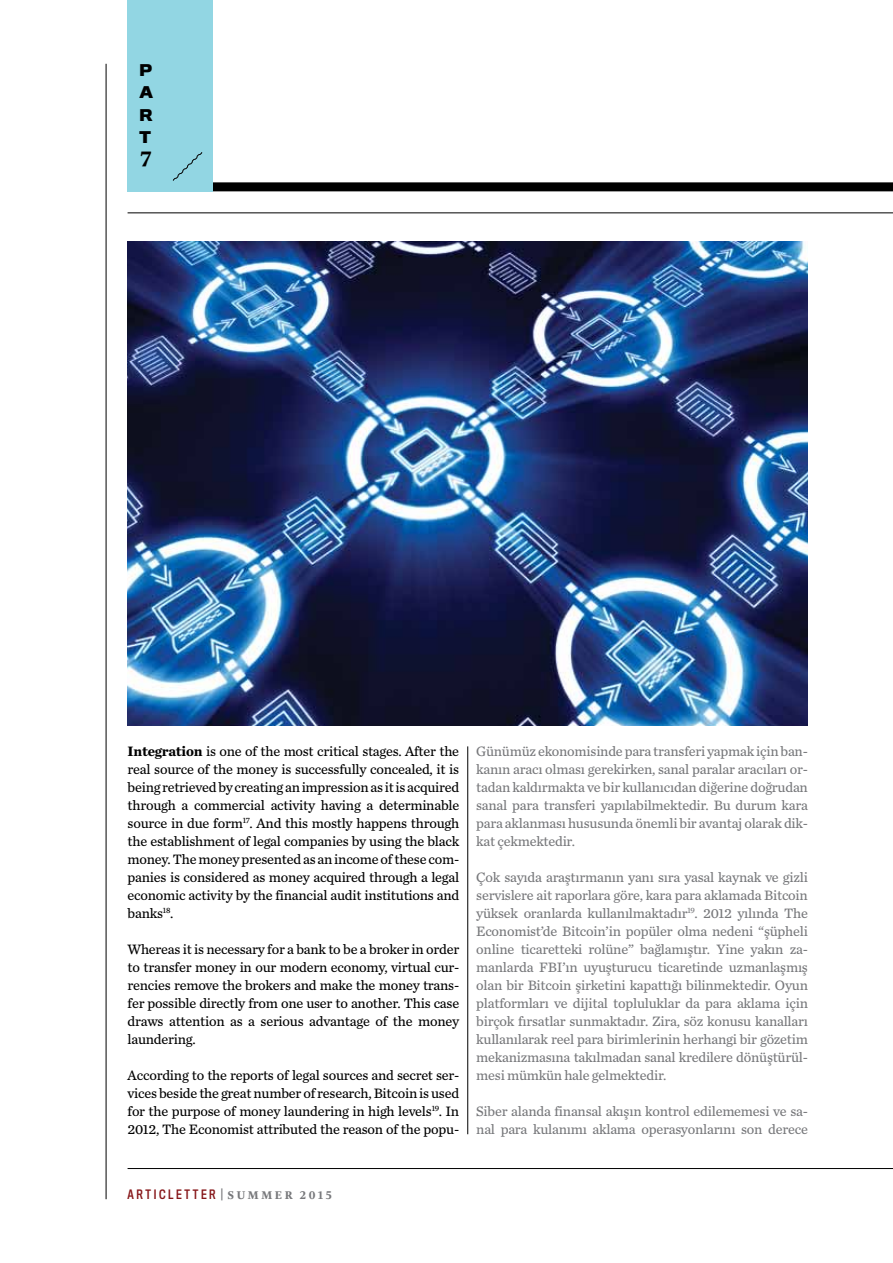
<style>
.page{position:relative;width:893px;height:1263px;background:#fff}
.page>*{position:absolute;margin:0;border:0;box-sizing:border-box;transform-origin:0 0}
.t1{font:900 22.5px "Whitman Display";color:#000}
.t2{font:700 15px/22.5px "Titling Gothic FB Normal";color:#000;text-align:justify}
.t3{font:14.25px/18px "Chronicle Text G3";letter-spacing:-.015em;color:#77787b;text-align:justify}
.t4{font:14.25px/18px "Chronicle Text G3";letter-spacing:-.015em;color:#000;text-align:justify}
.t5{font:12px "Titling Gothic FB Cond Standard";letter-spacing:.215em;color:#87171a}
.s1{font-weight:700}
.s2{color:#77787b}
.s3{font-family:"Whitman Display";font-weight:900;color:#77787b}
</style>
<div class="page">
<div style="left:186px;top:182px;width:707px;height:9px;background:#000"></div>
<hr style="left:106px;top:64px;width:1px;height:1135px;background:#000">
<hr style="left:128px;top:213px;width:765px;height:1px;background:#000">
<div style="left:128px;top:0;width:85px;height:191px;background:#92d6e3"></div>
<hr style="left:128px;top:1168px;width:765px;height:1px;background:#000">
<svg style="left:173px;top:152px;width:29px;height:29px"></svg>
<hr style="left:467px;top:746px;width:1px;height:388px;background:#000">
<img style="left:128px;top:242px;width:680px;height:483px">
<p class="t2" style="left:139px;top:58px;width:15px">P A R T</p>
<h1 class="t1" style="left:141px;top:145px;width:12px">7</h1>
<p class="t4" style="left:128px;top:741px;width:333px"><span class="s1">Integration</span> is one of the most critical stages. After the real source of the money is successfully concealed, it is being retrieved by creating an impression as it is acquired through a commercial activity having a determinable source in due form<sup>17</sup>. And this mostly happens through the establishment of legal companies by using the black money. The money presented as an income of these com&shy;panies is considered as money acquired through a legal economic activity by the financial audit institutions and banks<sup>18</sup>.</p>
<p class="t4" style="left:128px;top:939px;width:333px">Whereas it is necessary for a bank to be a broker in order to transfer money in our modern economy, virtual cur&shy;rencies remove the brokers and make the money trans&shy;fer possible directly from one user to another. This case draws attention as a serious advantage of the money laundering.</p>
<p class="t4" style="left:128px;top:1065px;width:333px">According to the reports of legal sources and secret ser&shy;vices beside the great number of research, Bitcoin is used for the purpose of money laundering in high levels<sup>19</sup>. In 2012, The Economist attributed the reason of the popu-</p>
<p class="t3" style="left:476px;top:741px;width:333px">Günümüz ekonomisinde para transferi yapmak için ban&shy;kanın aracı olması gerekirken, sanal paralar aracıları or&shy;tadan kaldırmakta ve bir kullanıcıdan diğerine doğrudan sanal para transferi yapılabilmektedir. Bu durum kara para aklanması hususunda önemli bir avantaj olarak dik&shy;kat çekmektedir.</p>
<p class="t3" style="left:476px;top:867px;width:333px">Çok sayıda araştırmanın yanı sıra yasal kaynak ve gizli servislere ait raporlara göre, kara para aklamada Bitcoin yüksek oranlarda kullanılmaktadır<sup>19</sup>. 2012 yılında The Economist’de Bitcoin’in popüler olma nedeni “şüpheli online ticaretteki rolüne” bağlamıştır. Yine yakın za&shy;manlarda FBI’ın uyuşturucu ticaretinde uzmanlaşmış olan bir Bitcoin şirketini kapattığı bilinmektedir. Oyun platformları ve dijital topluluklar da para aklama için birçok fırsatlar sunmaktadır. Zira, söz konusu kanalları kullanılarak reel para birimlerinin herhangi bir gözetim mekanizmasına takılmadan sanal kredilere dönüştürül&shy;mesi mümkün hale gelmektedir.</p>
<p class="t3" style="left:476px;top:1101px;width:333px">Siber alanda finansal akışın kontrol edilememesi ve sa&shy;nal para kulanımı aklama operasyonlarını son derece</p>
<p class="t5" style="left:128px;top:1187px;width:206px">ARTICLETTER <span class="s2">|</span> <span class="s3">SUMMER 2015</span></p>
</div>
